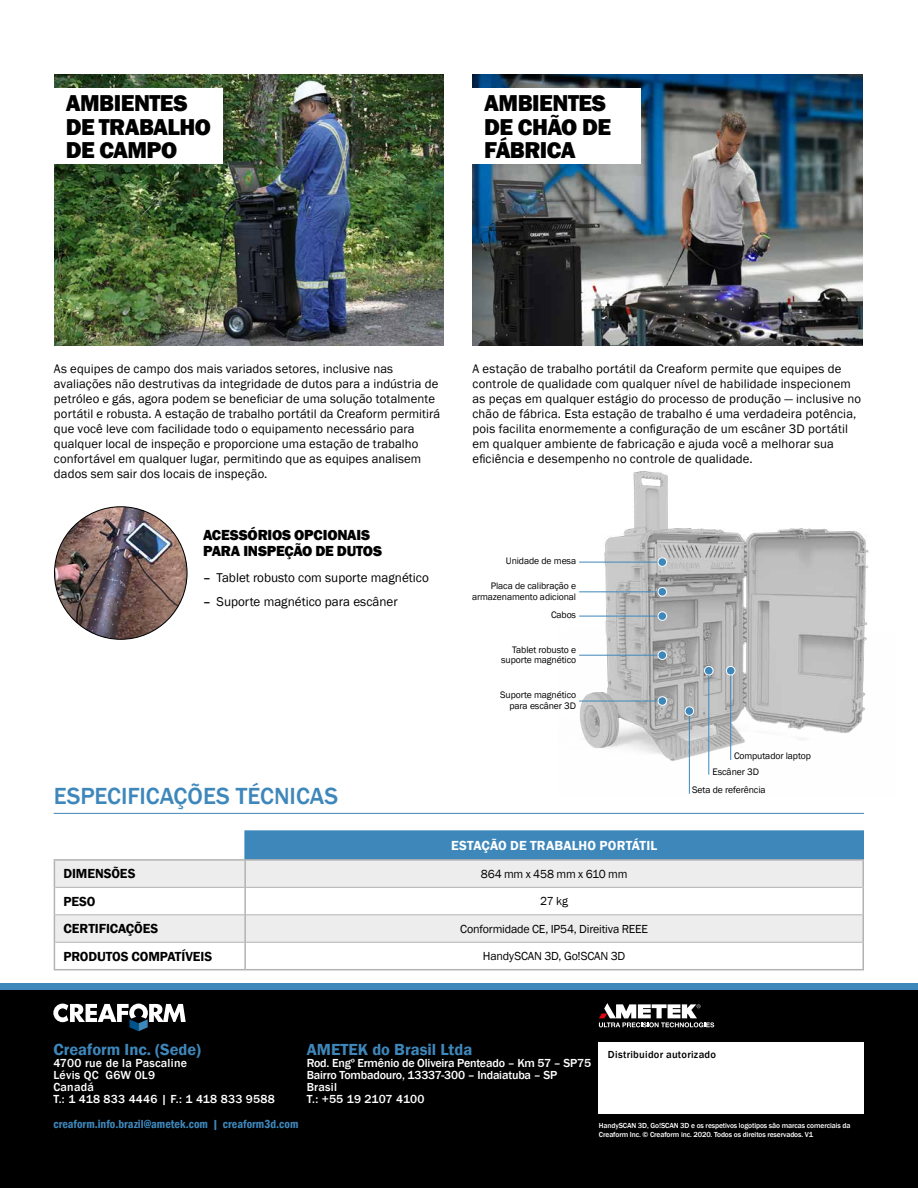
<style>
.page{position:relative;width:918px;height:1188px;background:#fff}
.page>*{position:absolute;margin:0;border:0;box-sizing:border-box;transform-origin:0 0}
.t1{font:500 24px "Franklin Gothic";color:#3e87bb}
.t2{font:800 23.7px/23.7px "Franklin Gothic";letter-spacing:-.025em;color:#000}
.t3{font:600 16.5px "Franklin Gothic";color:#3e87bb}
.t4{font:800 15px/16.5px "Franklin Gothic";letter-spacing:-.015em;color:#000}
.t5{font:600 13.5px "Franklin Gothic";letter-spacing:-.01em;color:#000}
.t6{font:600 13.5px "Franklin Gothic";letter-spacing:.01em;color:#fff}
.t7{font:13.2px "Franklin Gothic";color:#000}
.t8{font:12.75px/15px "Franklin Gothic";letter-spacing:.01em;color:#000}
.t9{font:500 12px/12px "Franklin Gothic";letter-spacing:-.015em;color:#fff}
.t10{font:12px "Franklin Gothic";letter-spacing:-.015em;color:#000}
.t11{font:500 12px/12px "Franklin Gothic";letter-spacing:.02em;color:#fff}
.t12{font:600 condensed 12px "Franklin Gothic";color:#3e87bb}
.t13{font:500 10.5px "Franklin Gothic";letter-spacing:.025em;color:#000}
.t14{font:9.75px/10.4px "Franklin Gothic";letter-spacing:-.01em;color:#000;text-align:right}
.t15{font:500 7.5px/9px "Franklin Gothic";letter-spacing:-.015em;color:#fff}
.s1{font-weight:500}
</style>
<div class="page">
<div style="left:0;top:983px;width:918px;height:205px;background:#3e87bb"></div>
<div style="left:0;top:990px;width:918px;height:198px;background:#000"></div>
<div style="left:599px;top:1042px;width:265px;height:72px;background:#fff"></div>
<svg style="left:53px;top:1004px;width:133px;height:27px"></svg>
<svg style="left:599px;top:1003px;width:115px;height:24px"></svg>
<img style="left:472px;top:74px;width:390px;height:272px">
<img style="left:54px;top:74px;width:390px;height:272px">
<img style="left:55px;top:507px;width:132px;height:132px;border-radius:66px">
<div style="left:472px;top:89px;width:169px;height:75px;background:#fff"></div>
<div style="left:54px;top:89px;width:169px;height:75px;background:#fff"></div>
<hr style="left:54px;top:813px;width:810px;height:1px;background:#3e87bb">
<div style="left:245px;top:831px;width:618px;height:29px;background:#3e87bb"></div>
<div style="left:55px;top:861px;width:807px;height:26px;background:#ededed"></div>
<svg style="left:55px;top:888px;width:807px;height:81px"></svg>
<svg style="left:54px;top:861px;width:1px;height:108px"></svg>
<hr style="left:244px;top:888px;width:2px;height:27px;background:#b3b2b2">
<hr style="left:244px;top:915px;width:2px;height:27px;background:#b3b2b2">
<hr style="left:244px;top:943px;width:2px;height:26px;background:#b3b2b2">
<hr style="left:54px;top:859px;width:191px;height:2px;background:#b3b2b2">
<hr style="left:55px;top:887px;width:190px;height:1px;background:#b3b2b2">
<hr style="left:55px;top:915px;width:190px;height:1px;background:#b3b2b2">
<hr style="left:245px;top:915px;width:617px;height:1px;background:#b3b2b2">
<hr style="left:55px;top:942px;width:190px;height:1px;background:#b3b2b2">
<hr style="left:245px;top:942px;width:617px;height:1px;background:#b3b2b2">
<hr style="left:245px;top:859px;width:619px;height:2px;background:#b3b2b2">
<hr style="left:244px;top:861px;width:2px;height:26px;background:#b3b2b2">
<hr style="left:245px;top:887px;width:617px;height:1px;background:#b3b2b2">
<hr style="left:54px;top:969px;width:191px;height:1px;background:#b3b2b2">
<hr style="left:245px;top:969px;width:619px;height:1px;background:#b3b2b2">
<hr style="left:862px;top:861px;width:2px;height:26px;background:#b3b2b2">
<hr style="left:862px;top:887px;width:2px;height:28px;background:#b3b2b2">
<hr style="left:862px;top:915px;width:2px;height:27px;background:#b3b2b2">
<hr style="left:862px;top:942px;width:2px;height:27px;background:#b3b2b2">
<hr style="left:244px;top:830px;width:620px;height:2px;background:#3e87bb">
<hr style="left:244px;top:832px;width:2px;height:27px;background:#3e87bb">
<hr style="left:862px;top:832px;width:2px;height:27px;background:#3e87bb">
<img style="left:579px;top:471px;width:290px;height:323px">
<hr style="left:579px;top:562px;width:83px;height:1px;background:#3e87bb">
<div style="left:658px;top:558px;width:9px;height:8px;background:#3e87bb;border-radius:50%"></div>
<div style="left:658px;top:558px;width:9px;height:9px;border:1px solid #fff;border-radius:50%"></div>
<hr style="left:579px;top:591px;width:83px;height:1px;background:#3e87bb">
<div style="left:658px;top:588px;width:9px;height:8px;background:#3e87bb;border-radius:50%"></div>
<div style="left:658px;top:587px;width:9px;height:9px;border:1px solid #fff;border-radius:50%"></div>
<hr style="left:579px;top:616px;width:83px;height:1px;background:#3e87bb">
<div style="left:658px;top:612px;width:9px;height:8px;background:#3e87bb;border-radius:50%"></div>
<div style="left:658px;top:612px;width:9px;height:9px;border:1px solid #fff;border-radius:50%"></div>
<hr style="left:579px;top:655px;width:83px;height:1px;background:#3e87bb">
<div style="left:658px;top:651px;width:9px;height:8px;background:#3e87bb;border-radius:50%"></div>
<div style="left:658px;top:651px;width:9px;height:9px;border:1px solid #fff;border-radius:50%"></div>
<hr style="left:689px;top:711px;width:1px;height:83px;background:#3e87bb">
<div style="left:685px;top:707px;width:9px;height:8px;background:#3e87bb;border-radius:50%"></div>
<div style="left:685px;top:706px;width:9px;height:10px;border:1px solid #fff;border-radius:50%"></div>
<hr style="left:579px;top:701px;width:83px;height:1px;background:#3e87bb">
<div style="left:658px;top:697px;width:9px;height:8px;background:#3e87bb;border-radius:50%"></div>
<div style="left:658px;top:696px;width:9px;height:10px;border:1px solid #fff;border-radius:50%"></div>
<hr style="left:708px;top:671px;width:1px;height:104px;background:#3e87bb">
<div style="left:704px;top:666px;width:9px;height:9px;background:#3e87bb;border-radius:50%"></div>
<div style="left:704px;top:666px;width:9px;height:9px;border:1px solid #fff;border-radius:50%"></div>
<hr style="left:730px;top:671px;width:1px;height:89px;background:#3e87bb">
<div style="left:726px;top:666px;width:9px;height:9px;background:#3e87bb;border-radius:50%"></div>
<div style="left:726px;top:666px;width:9px;height:9px;border:1px solid #fff;border-radius:50%"></div>
<h2 class="t2" style="left:66px;top:91px;width:147px">AMBIENTES<br>DE TRABALHO<br>DE CAMPO</h2>
<h2 class="t2" style="left:484px;top:91px;width:128px">AMBIENTES<br>DE CHÃO DE<br>FÁBRICA</h2>
<p class="t8" style="left:54px;top:362px;width:388px">As equipes de campo dos mais variados setores, inclusive nas avaliações não destrutivas da integridade de dutos para a indústria de petróleo e gás, agora podem se beneficiar de uma solução totalmente portátil e robusta. A estação de trabalho portátil da Creaform permitirá que você leve com facilidade todo o equipamento necessário para qualquer local de inspeção e proporcione uma estação de trabalho confortável em qualquer lugar, permitindo que as equipes analisem dados sem sair dos locais de inspeção.</p>
<p class="t8" style="left:472px;top:362px;width:390px">A estação de trabalho portátil da Creaform permite que equipes de controle de qualidade com qualquer nível de habilidade inspecionem as peças em qualquer estágio do processo de produção — inclusive no chão de fábrica. Esta estação de trabalho é uma verdadeira potência, pois facilita enormemente a configuração de um escâner 3D portátil em qualquer ambiente de fabricação e ajuda você a melhorar sua eficiência e desempenho no controle de qualidade.</p>
<p class="t4" style="left:203px;top:526px;width:181px">ACESSÓRIOS OPCIONAIS<br>PARA INSPEÇÃO DE DUTOS</p>
<p class="t7" style="left:203px;top:569px;width:227px"><span class="s1">–</span> Tablet robusto com suporte magnético</p>
<p class="t7" style="left:203px;top:594px;width:196px"><span class="s1">–</span> Suporte magnético para escâner</p>
<p class="t14" style="left:506px;top:556px;width:72px">Unidade de mesa</p>
<p class="t14" style="left:472px;top:581px;width:106px">Placa de calibração e armazenamento adicional</p>
<p class="t14" style="left:551px;top:610px;width:27px">Cabos</p>
<p class="t14" style="left:501px;top:645px;width:77px">Tablet robusto e suporte magnético</p>
<p class="t14" style="left:500px;top:690px;width:78px">Suporte magnético para escâner 3D</p>
<h1 class="t1" style="left:54px;top:781px;width:286px">ESPECIFICAÇÕES TÉCNICAS</h1>
<p class="t6" style="left:451px;top:837px;width:208px">ESTAÇÃO DE TRABALHO PORTÁTIL</p>
<p class="t14" style="left:713px;top:747px;width:100px;line-height:16.5px;text-align:left;text-indent:21px">Computador laptop<br>Escâner 3D</p>
<p class="t14" style="left:692px;top:785px;width:75px">Seta de referência</p>
<p class="t5" style="left:63px;top:866px;width:74px">DIMENSÕES</p>
<p class="t10" style="left:481px;top:866px;width:148px">864 mm x 458 mm x 610 mm</p>
<p class="t5" style="left:63px;top:893px;width:34px">PESO</p>
<p class="t10" style="left:540px;top:894px;width:29px">27 kg</p>
<p class="t5" style="left:63px;top:920px;width:97px">CERTIFICAÇÕES</p>
<p class="t10" style="left:460px;top:921px;width:189px">Conformidade CE, IP54, Direitiva REEE</p>
<p class="t5" style="left:63px;top:948px;width:150px">PRODUTOS COMPATÍVEIS</p>
<p class="t10" style="left:483px;top:949px;width:144px">HandySCAN 3D, Go!SCAN 3D</p>
<p class="t3" style="left:53px;top:1039px;width:149px">Creaform Inc. (Sede)</p>
<p class="t11" style="left:53px;top:1057px;width:223px">4700 rue de la Pascaline<br>Lévis QC G6W 0L9<br>Canadá<br>T.: 1 418 833 4446 | F.: 1 418 833 9588</p>
<p class="t12" style="left:53px;top:1116px;width:247px">creaform.info.brazil@ametek.com | creaform3d.com</p>
<p class="t3" style="left:307px;top:1039px;width:167px">AMETEK do Brasil Ltda</p>
<p class="t9" style="left:307px;top:1057px;width:286px">Rod. Engº Ermênio de Oliveira Penteado – Km 57 – SP75<br>Bairro Tombadouro, 13337-300 – Indaiatuba – SP<br>Brasil<br>T.: +55 19 2107 4100</p>
<p class="t13" style="left:608px;top:1048px;width:110px">Distribuidor autorizado</p>
<p class="t15" style="left:599px;top:1121px;width:253px">HandySCAN 3D, Go!SCAN 3D e os respetivos logotipos são marcas comerciais da<br>Creaform Inc. © Creaform inc. 2020. Todos os direitos reservados. V1</p>
</div>
